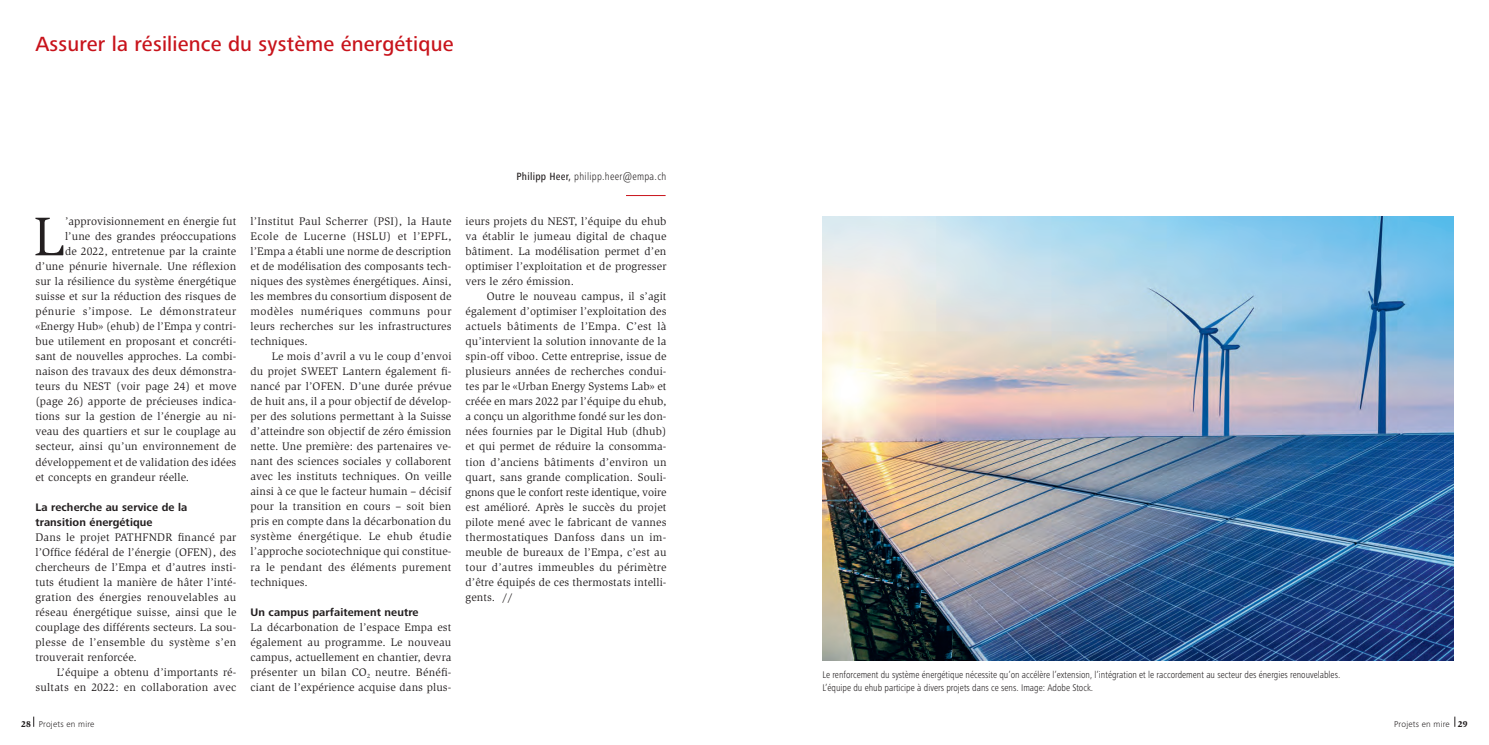
<style>
.page{position:relative;width:1489px;height:745px;background:#fff}
.page>*{position:absolute;margin:0;border:0;box-sizing:border-box;transform-origin:0 0}
.t1{font:56px "Slimbach Std";color:#231f20}
.t2{font:500 21.25px "Frutiger Next Pro";letter-spacing:.01em;color:#c8131b}
.t3{font:11.25px/15px "Slimbach Std";letter-spacing:.01em;color:#231f20;text-align:justify}
.t4{font:700 11.25px/15px "Frutiger Next Pro";letter-spacing:.01em;color:#231f20}
.t5{font:11.25px "Slimbach Std";letter-spacing:.04em;color:#231f20}
.t6{font:300 condensed 10.88px "Frutiger Next Pro";letter-spacing:.025em;color:#231f20}
.t7{font:300 condensed 10px/12.5px "Frutiger Next Pro";color:#231f20}
.t8{font:300 8.75px "Frutiger Next Pro";letter-spacing:.025em;color:#231f20}
.s1{font-family:"Slimbach Std";font-weight:900}
.s2{font-weight:500}
</style>
<div class="page">
<hr style="left:626px;top:195px;width:39px;height:1px;background:#c8131b">
<img style="left:822px;top:216px;width:631px;height:444px">
<h2 class="t2" style="left:35px;top:32px;width:419px">Assurer la résilience du système énergétique</h2>
<h1 class="t1" style="left:33px;top:204px;width:33px">L</h1>
<p class="t3" style="left:65px;top:214px;width:173px">’approvisionnement en énergie fut</p>
<p class="t3" style="left:65px;top:229px;width:173px">l’une des grandes préoccupations</p>
<p class="t3" style="left:65px;top:244px;width:173px">de 2022, entretenue par la crainte</p>
<p class="t3" style="left:35px;top:259px;width:202px">d’une pénurie hivernale. Une réflexion</p>
<p class="t3" style="left:35px;top:274px;width:202px">sur la résilience du système énergétique</p>
<p class="t3" style="left:35px;top:289px;width:202px">suisse et sur la réduction des risques de</p>
<p class="t5" style="left:35px;top:305px;width:202px">pénurie s’impose. Le démonstrateur</p>
<p class="t3" style="left:35px;top:319px;width:202px">«Energy Hub» (ehub) de l’Empa y contri-</p>
<p class="t3" style="left:35px;top:334px;width:202px">bue utilement en proposant et concréti-</p>
<p class="t3" style="left:35px;top:349px;width:202px">sant de nouvelles approches. La combi-</p>
<p class="t3" style="left:35px;top:364px;width:202px">naison des travaux des deux démonstra-</p>
<p class="t3" style="left:35px;top:379px;width:202px">teurs du NEST (voir page 24) et move</p>
<p class="t3" style="left:35px;top:394px;width:202px">(page 26) apporte de précieuses indica-</p>
<p class="t3" style="left:35px;top:409px;width:202px">tions sur la gestion de l’énergie au ni-</p>
<p class="t3" style="left:35px;top:424px;width:202px">veau des quartiers et sur le couplage au</p>
<p class="t3" style="left:35px;top:439px;width:202px">secteur, ainsi qu’un environnement de</p>
<p class="t3" style="left:35px;top:454px;width:202px">développement et de validation des idées</p>
<p class="t3" style="left:35px;top:469px;width:155px">et concepts en grandeur réelle.</p>
<p class="t4" style="left:35px;top:499px;width:153px">La recherche au service de la transition énergétique</p>
<p class="t3" style="left:35px;top:529px;width:202px">Dans le projet PATHFNDR financé par l’Office fédéral de l’énergie (OFEN), des chercheurs de l’Empa et d’autres insti&shy;tuts étudient la manière de hâter l’inté&shy;gration des énergies renouvelables au réseau énergétique suisse, ainsi que le couplage des différents secteurs. La sou&shy;plesse de l’ensemble du système s’en trouverait renforcée.</p>
<p class="t3" style="left:35px;top:664px;width:202px;text-align:right">L’équipe a obtenu d’importants ré&shy;sultats en 2022: en collaboration avec</p>
<p class="t8" style="left:21px;top:718px;width:75px"><span class="s1">28</span> Projets en mire</p>
<p class="t3" style="left:250px;top:214px;width:202px">l’Institut Paul Scherrer (PSI), la Haute Ecole de Lucerne (HSLU) et l’EPFL, l’Empa a établi une norme de description et de modélisation des composants tech&shy;niques des systèmes énergétiques. Ainsi, les membres du consortium disposent de modèles numériques communs pour leurs recherches sur les infrastructures techniques.</p>
<p class="t3" style="left:250px;top:349px;width:202px;text-indent:21px">Le mois d’avril a vu le coup d’envoi du projet SWEET Lantern également fi&shy;nancé par l’OFEN. D’une durée prévue de huit ans, il a pour objectif de dévelop&shy;per des solutions permettant à la Suisse d’atteindre son objectif de zéro émission nette. Une première: des partenaires ve&shy;nant des sciences sociales y collaborent avec les instituts techniques. On veille ainsi à ce que le facteur humain – décisif pour la transition en cours – soit bien pris en compte dans la décarbonation du système énergétique. Le ehub étudie l’approche sociotechnique qui constitue&shy;ra le pendant des éléments purement techniques.</p>
<p class="t4" style="left:250px;top:604px;width:170px">Un campus parfaitement neutre</p>
<p class="t3" style="left:250px;top:619px;width:202px">La décarbonation de l’espace Empa est également au programme. Le nouveau campus, actuellement en chantier, devra présenter un bilan CO<sub>2</sub> neutre. Bénéfi&shy;ciant de l’expérience acquise dans plus-</p>
<p class="t6" style="left:516px;top:170px;width:152px"><span class="s2">Philipp Heer,</span> philipp.heer@empa.ch</p>
<p class="t3" style="left:465px;top:214px;width:202px">ieurs projets du NEST, l’équipe du ehub va établir le jumeau digital de chaque bâtiment. La modélisation permet d’en optimiser l’exploitation et de progresser vers le zéro émission.</p>
<p class="t3" style="left:465px;top:289px;width:202px;text-indent:21px">Outre le nouveau campus, il s’agit également d’optimiser l’exploitation des actuels bâtiments de l’Empa. C’est là qu’intervient la solution innovante de la spin-off viboo. Cette entreprise, issue de plusieurs années de recherches condui&shy;tes par le «Urban Energy Systems Lab» et créée en mars 2022 par l’équipe du ehub, a conçu un algorithme fondé sur les don&shy;nées fournies par le Digital Hub (dhub) et qui permet de réduire la consomma&shy;tion d’anciens bâtiments d’environ un quart, sans grande complication. Souli&shy;gnons que le confort reste identique, voire est amélioré. Après le succès du projet pilote mené avec le fabricant de vannes thermostatiques Danfoss dans un im&shy;meuble de bureaux de l’Empa, c’est au tour d’autres immeubles du périmètre d’être équipés de ces thermostats intelli&shy;gents. //</p>
<p class="t7" style="left:822px;top:668px;width:519px">Le renforcement du système énergétique nécessite qu’on accélère l’extension, l’intégration et le raccordement au secteur des énergies renouvelables.<br>L’équipe du ehub participe à divers projets dans ce sens. Image: Adobe Stock.</p>
<p class="t8" style="left:1393px;top:718px;width:75px">Projets en mire <span class="s1">29</span></p>
</div>
